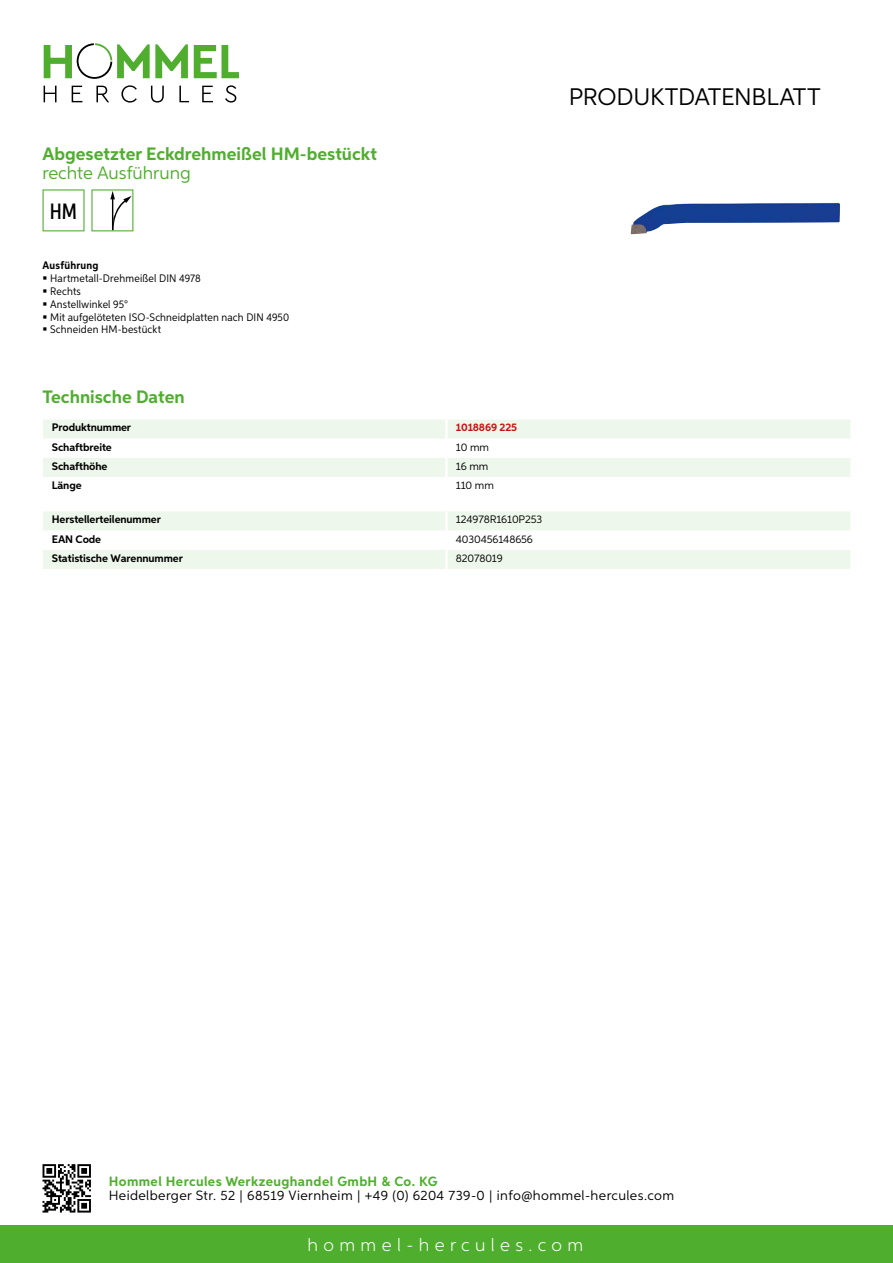
<style>
.page{position:relative;width:893px;height:1263px;background:#fff}
.page>*{position:absolute;margin:0;border:0;box-sizing:border-box;transform-origin:0 0}
.t1{font:24px "Aspira";letter-spacing:-.01em;color:#000}
.t2{font:500 22.2px "Aspira XX Nar";color:#000}
.t3{font:700 18px "Aspira";color:#50ae2f}
.t4{font:300 18px "Aspira";letter-spacing:.3em;color:#fff}
.t5{font:18px "Aspira";color:#50ae2f}
.t6{font:13.5px "Aspira";letter-spacing:.03em;color:#000}
.t7{font:700 13.5px "Aspira";letter-spacing:.03em;color:#50ae2f}
.t8{font:10.95px/12.8px "Aspira Nar";letter-spacing:.015em;color:#000}
.t9{font:700 10.95px "Aspira";letter-spacing:-.01em;color:#000}
.t10{font:10.95px "Aspira";letter-spacing:-.01em;color:#000}
.t11{font:700 10.95px "Aspira";letter-spacing:-.01em;color:#cd1013}
.t12{font:700 10.95px "Aspira Nar";letter-spacing:.02em;color:#000}
</style>
<div class="page">
<div style="left:0;top:1226px;width:893px;height:37px;background:#50ae2f"></div>
<svg style="left:43px;top:1164px;width:48px;height:48px"></svg>
<svg style="left:194px;top:45px;width:45px;height:33px"></svg>
<svg style="left:44px;top:43px;width:144px;height:36px"></svg>
<svg style="left:44px;top:86px;width:13px;height:16px"></svg>
<svg style="left:72px;top:86px;width:10px;height:16px"></svg>
<svg style="left:96px;top:86px;width:13px;height:16px"></svg>
<svg style="left:121px;top:85px;width:16px;height:18px"></svg>
<svg style="left:151px;top:86px;width:13px;height:17px"></svg>
<svg style="left:179px;top:86px;width:10px;height:16px"></svg>
<svg style="left:202px;top:86px;width:11px;height:16px"></svg>
<svg style="left:225px;top:85px;width:11px;height:18px"></svg>
<div style="left:43px;top:420px;width:807px;height:18px;background:#eef7eb"></div>
<div style="left:43px;top:458px;width:807px;height:19px;background:#eef7eb"></div>
<hr style="left:445px;top:419px;width:3px;height:20px;background:#fff">
<hr style="left:445px;top:458px;width:3px;height:19px;background:#fff">
<svg style="left:43px;top:511px;width:807px;height:58px"></svg>
<hr style="left:445px;top:550px;width:3px;height:19px;background:#fff">
<svg style="left:43px;top:189px;width:42px;height:42px"></svg>
<svg style="left:91px;top:189px;width:42px;height:42px"></svg>
<img style="left:630px;top:203px;width:210px;height:31px">
<h3 class="t3" style="left:43px;top:142px;width:336px">Abgesetzter Eckdrehmeißel HM-bestückt</h3>
<h3 class="t5" style="left:43px;top:162px;width:150px">rechte Ausführung</h3>
<h2 class="t2" style="left:50px;top:197px;width:29px">HM</h2>
<p class="t12" style="left:43px;top:259px;width:58px">Ausführung</p>
<p class="t8" style="left:50px;top:272px;width:241px">Hartmetall-Drehmeißel DIN 4978<br>Rechts<br>Anstellwinkel 95°<br>Mit aufgelöteten ISO-Schneidplatten nach DIN 4950<br>Schneiden HM-bestückt</p>
<h3 class="t3" style="left:43px;top:385px;width:144px">Technische Daten</h3>
<p class="t9" style="left:52px;top:421px;width:81px">Produktnummer</p>
<p class="t11" style="left:456px;top:421px;width:63px">1018869 225</p>
<p class="t9" style="left:52px;top:440px;width:61px">Schaftbreite</p>
<p class="t10" style="left:456px;top:440px;width:35px">10 mm</p>
<p class="t9" style="left:52px;top:459px;width:57px">Schafthöhe</p>
<p class="t10" style="left:456px;top:459px;width:34px">16 mm</p>
<p class="t9" style="left:52px;top:478px;width:31px">Länge</p>
<p class="t10" style="left:456px;top:478px;width:40px">110 mm</p>
<p class="t9" style="left:52px;top:513px;width:111px">Herstellerteilenummer</p>
<p class="t10" style="left:456px;top:513px;width:88px">124978R1610P253</p>
<p class="t9" style="left:52px;top:532px;width:51px">EAN Code</p>
<p class="t10" style="left:456px;top:532px;width:79px">4030456148656</p>
<p class="t9" style="left:52px;top:551px;width:132px">Statistische Warennummer</p>
<p class="t10" style="left:456px;top:551px;width:48px">82078019</p>
<h1 class="t1" style="left:569px;top:82px;width:253px">Produktdatenblatt</h1>
<p class="t7" style="left:109px;top:1172px;width:330px">Hommel Hercules Werkzeughandel GmbH &amp; Co. KG</p>
<p class="t6" style="left:109px;top:1187px;width:567px">Heidelberger Str. 52 | 68519 Viernheim | +49 (0) 6204 739-0 | info@hommel-hercules.com</p>
<h3 class="t4" style="left:307px;top:1234px;width:277px">hommel-hercules.com</h3>
</div>
